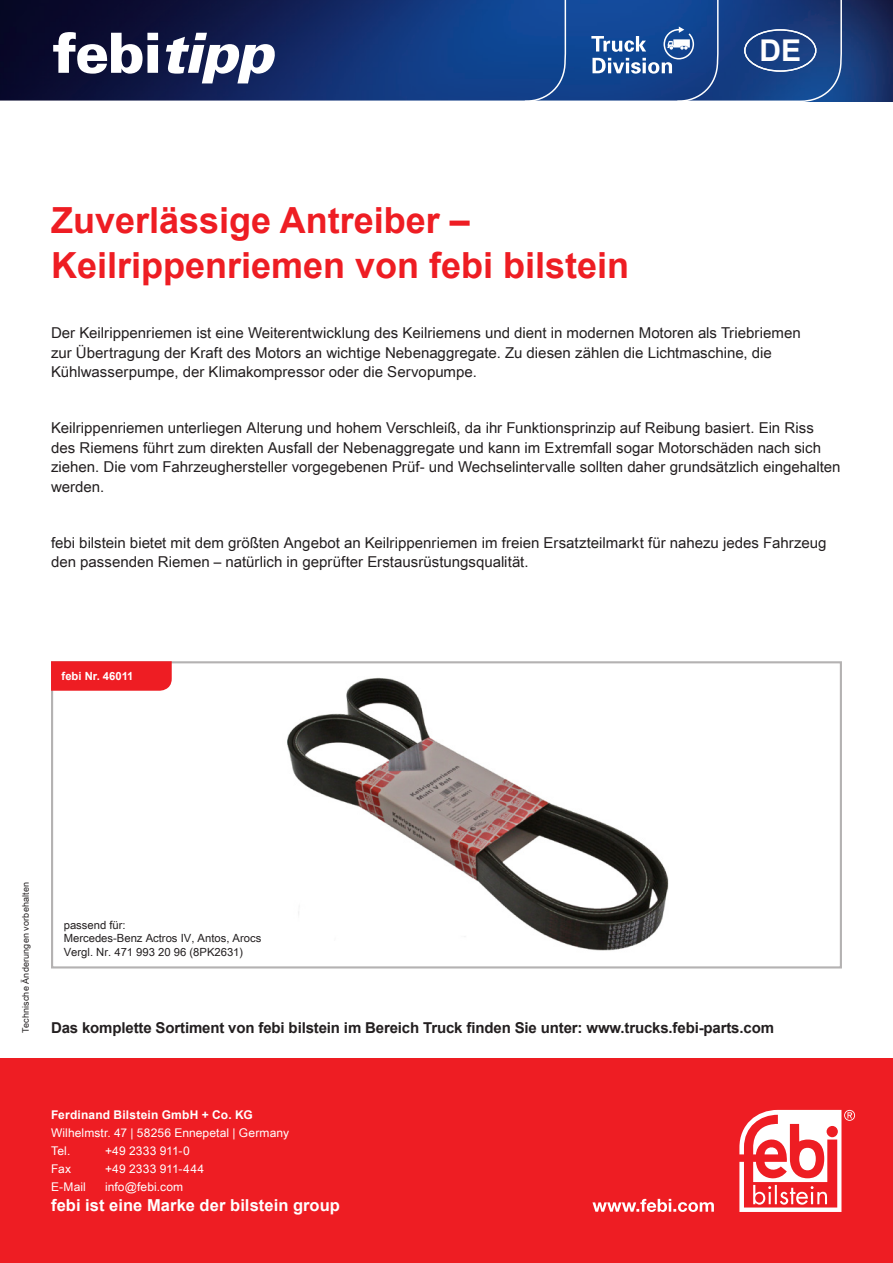
<style>
.page{position:relative;width:893px;height:1263px;background:#fff}
.page>*{position:absolute;margin:0;border:0;box-sizing:border-box;transform-origin:0 0}
.t1{font:700 36px/45px "Arial";color:#ee1d23}
.t2{font:700 30px "Arial";color:#fff}
.t3{font:700 16.5px "Arial";letter-spacing:.005em;color:#fff}
.t4{font:15px/19.5px "Arial Unicode MS";color:#231f20}
.t5{font:700 15px "Arial";letter-spacing:-.01em;color:#231f20}
.t6{font:12px/18px "Arial Unicode MS";letter-spacing:.01em;color:#fff}
.t7{font:700 12px "Arial";letter-spacing:.015em;color:#fff}
.t8{font:11.25px/13.5px "Arial Unicode MS";color:#231f20}
.t9{font:700 11.25px "Arial";color:#fff}
.t10{font:9px "Arial Unicode MS";letter-spacing:.02em;color:#231f20}
</style>
<div class="page">
<img style="left:843px;top:0;width:50px;height:102px">
<svg style="left:0;top:0;width:843px;height:102px;background:#173571"></svg>
<div style="left:0;top:1059px;width:893px;height:204px;background:#ee1d23"></div>
<svg style="left:739px;top:1110px;width:116px;height:102px"></svg>
<svg style="left:592px;top:1199px;width:122px;height:13px"></svg>
<div style="left:744px;top:29px;width:72px;height:43px;border:1px solid #fff;border-radius:50%"></div>
<svg style="left:591px;top:0;width:128px;height:102px;background:#2e5a9d"></svg>
<svg style="left:53px;top:32px;width:222px;height:51px"></svg>
<div style="left:51px;top:661px;width:791px;height:307px;border:2px solid #b4b2b2"></div>
<img style="left:287px;top:677px;width:382px;height:274px">
<svg style="left:51px;top:661px;width:121px;height:30px;background:#ed2228"></svg>
<h1 class="t1" style="left:51px;top:199px;width:580px">Zuverlässige Antreiber –<br>Keilrippenriemen von febi bilstein</h1>
<h2 class="t2" style="left:759px;top:31px;width:43px">DE</h2>
<p class="t4" style="left:51px;top:323px;width:751px">Der Keilrippenriemen ist eine Weiterentwicklung des Keilriemens und dient in modernen Motoren als Triebriemen zur Übertragung der Kraft des Motors an wichtige Nebenaggregate. Zu diesen zählen die Lichtmaschine, die<br>Kühlwasserpumpe, der Klimakompressor oder die Servopumpe.</p>
<p class="t4" style="left:51px;top:418px;width:791px">Keilrippenriemen unterliegen Alterung und hohem Verschleiß, da ihr Funktionsprinzip auf Reibung basiert. Ein Riss des Riemens führt zum direkten Ausfall der Nebenaggregate und kann im Extremfall sogar Motorschäden nach sich ziehen. Die vom Fahrzeughersteller vorgegebenen Prüf- und Wechselintervalle sollten daher grundsätzlich eingehalten werden.</p>
<p class="t4" style="left:51px;top:532px;width:777px">febi bilstein bietet mit dem größten Angebot an Keilrippenriemen im freien Ersatzteilmarkt für nahezu jedes Fahrzeug den passenden Riemen – natürlich in geprüfter Erstausrüstungsqualität.</p>
<p class="t9" style="left:62px;top:669px;width:73px">febi Nr. 46011</p>
<p class="t10" style="left:19px;top:1033px;width:153px;rotate:-90deg">Technische Änderungen vorbehalten</p>
<p class="t8" style="left:64px;top:918px;width:199px">passend für:<br>Mercedes-Benz Actros IV, Antos, Arocs<br>Vergl. Nr. 471 993 20 96 (8PK2631)</p>
<p class="t5" style="left:51px;top:1018px;width:724px">Das komplette Sortiment von febi bilstein im Bereich Truck finden Sie unter: www.trucks.febi-parts.com</p>
<p class="t7" style="left:51px;top:1106px;width:203px">Ferdinand Bilstein GmbH + Co. KG</p>
<p class="t6" style="left:51px;top:1123px;width:240px">Wilhelmstr. 47 | 58256 Ennepetal | Germany<br>Tel.</p>
<p class="t6" style="left:105px;top:1141px;width:86px">+49 2333 911-0</p>
<p class="t6" style="left:51px;top:1159px;width:22px">Fax</p>
<p class="t6" style="left:105px;top:1159px;width:101px">+49 2333 911-444</p>
<p class="t6" style="left:51px;top:1177px;width:36px">E-Mail</p>
<p class="t6" style="left:105px;top:1177px;width:80px">info@febi.com</p>
<p class="t3" style="left:51px;top:1194px;width:290px">febi ist eine Marke der bilstein group</p>
</div>
